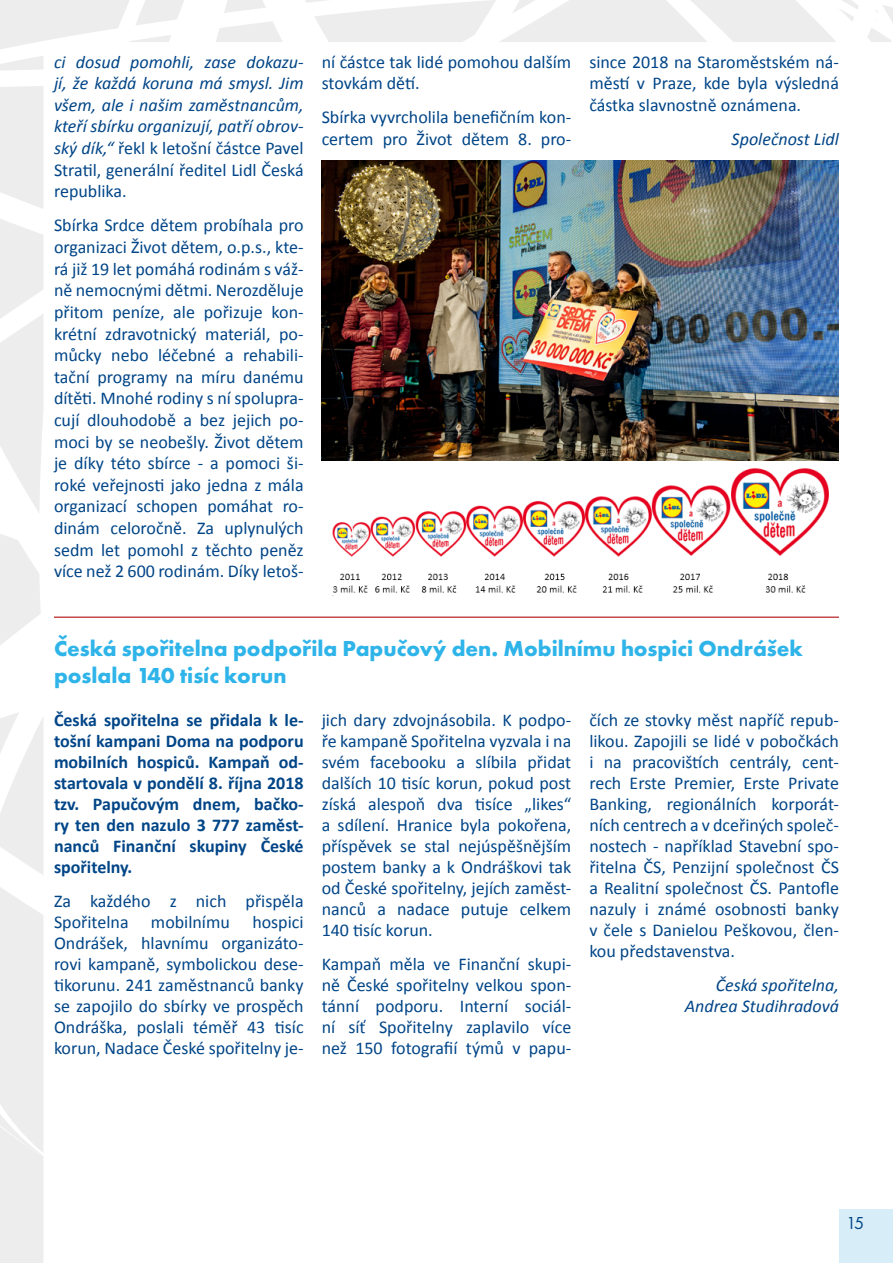
<style>
.page{position:relative;width:893px;height:1263px;background:#fff}
.page>*{position:absolute;margin:0;border:0;box-sizing:border-box;transform-origin:0 0}
.t1{font:700 22.5px/27px "Futura PT";color:#2fb4e9}
.t2{font:18px/21px "Calibri";color:#004587;text-align:justify}
.t3{font:italic 18px/21.6px "Calibri";color:#004587;text-align:justify}
.t4{font:700 18px/21px "Calibri";color:#004587;text-align:justify}
.t5{font:18px "Futura PT";color:#004587}
.s1{font-style:normal}
</style>
<div class="page">
<div style="left:839px;top:1209px;width:54px;height:54px;background:#d7eef9"></div>
<svg style="left:224px;top:0;width:42px;height:13px"></svg>
<svg style="left:0;top:534px;width:41px;height:111px"></svg>
<svg style="left:216px;top:21px;width:67px;height:21px"></svg>
<svg style="left:0;top:86px;width:43px;height:426px"></svg>
<svg style="left:305px;top:0;width:553px;height:42px"></svg>
<svg style="left:0;top:712px;width:43px;height:551px"></svg>
<svg style="left:867px;top:5px;width:26px;height:37px"></svg>
<svg style="left:0;top:0;width:184px;height:71px"></svg>
<img style="left:322px;top:160px;width:517px;height:433px">
<hr style="left:54px;top:617px;width:785px;height:1px;background:#b20e10">
<p class="t3" style="left:54px;top:50px;width:251px">ci dosud pomohli, zase dokazu&shy;jí, že každá koruna má smysl. Jim všem, ale i našim zaměstnancům, kteří sbírku organizují, patří obrov&shy;ský dík,“ <span class="s1">řekl k letošní částce Pavel Stratil, generální ředitel Lidl Česká republika.</span></p>
<p class="t2" style="left:54px;top:215px;width:251px;line-height:21.6px">Sbírka Srdce dětem probíhala pro organizaci Život dětem, o.p.s., kte&shy;rá již 19 let pomáhá rodinám s váž&shy;ně nemocnými dětmi. Nerozděluje přitom peníze, ale pořizuje kon&shy;krétní zdravotnický materiál, po&shy;můcky nebo léčebné a rehabili&shy;tační programy na míru danému dítěti. Mnohé rodiny s ní spolupra&shy;cují dlouhodobě a bez jejich po&shy;moci by se neobešly. Život dětem je díky této sbírce - a pomoci ši&shy;roké veřejnosti jako jedna z mála organizací schopen pomáhat ro&shy;dinám celoročně. Za uplynulých sedm let pomohl z těchto peněz více než 2 600 rodinám. Díky letoš-</p>
<p class="t2" style="left:322px;top:51px;width:251px;line-height:21.6px">ní částce tak lidé pomohou dalším stovkám dětí.</p>
<p class="t2" style="left:322px;top:107px;width:251px;line-height:21.6px">Sbírka vyvrcholila benefičním kon&shy;certem pro Život dětem 8. pro-</p>
<p class="t2" style="left:589px;top:51px;width:251px;line-height:21.6px">since 2018 na Staroměstském ná&shy;městí v Praze, kde byla výsledná částka slavnostně oznámena.</p>
<p class="t3" style="left:732px;top:128px;width:109px">Společnost Lidl</p>
<p class="t1" style="left:54px;top:634px;width:751px">Česká spořitelna podpořila Papučový den. Mobilnímu hospici Ondrášek poslala 140 tisíc korun</p>
<p class="t4" style="left:54px;top:709px;width:251px">Česká spořitelna se přidala k le&shy;tošní kampani Doma na podporu mobilních hospiců. Kampaň od&shy;startovala v pondělí 8. října 2018 tzv. Papučovým dnem, bačko&shy;ry ten den nazulo 3 777 zaměst&shy;nanců Finanční skupiny České spořitelny.</p>
<p class="t2" style="left:54px;top:890px;width:251px">Za každého z nich přispěla Spořitelna mobilnímu hospici Ondrášek, hlavnímu organizáto&shy;rovi kampaně, symbolickou dese&shy;tikorunu. 241 zaměstnanců banky se zapojilo do sbírky ve prospěch Ondráška, poslali téměř 43 tisíc korun, Nadace České spořitelny je-</p>
<p class="t2" style="left:322px;top:710px;width:251px">jich dary zdvojnásobila. K podpo&shy;ře kampaně Spořitelna vyzvala i na svém facebooku a slíbila přidat dalších 10 tisíc korun, pokud post získá alespoň dva tisíce „likes“ a sdílení. Hranice byla pokořena, příspěvek se stal nejúspěšnějším postem banky a k Ondráškovi tak od České spořitelny, jejích zaměst&shy;nanců a nadace putuje celkem 140 tisíc korun.</p>
<p class="t2" style="left:322px;top:953px;width:251px">Kampaň měla ve Finanční skupi&shy;ně České spořitelny velkou spon&shy;tánní podporu. Interní sociál&shy;ní síť Spořitelny zaplavilo více než 150 fotografií týmů v papu-</p>
<p class="t2" style="left:589px;top:710px;width:251px">čích ze stovky měst napříč repub&shy;likou. Zapojili se lidé v pobočkách i na pracovištích centrály, cent&shy;rech Erste Premier, Erste Private Banking, regionálních korporát&shy;ních centrech a v dceřiných společ&shy;nostech - například Stavební spo&shy;řitelna ČS, Penzijní společnost ČS a Realitní společnost ČS. Pantofle nazuly i známé osobnosti banky v čele s Danielou Peškovou, člen&shy;kou představenstva.</p>
<p class="t3" style="left:685px;top:974px;width:156px;line-height:21px;text-align:right">Česká spořitelna,<br>Andrea Studihradová</p>
<p class="t5" style="left:846px;top:1212px;width:20px">15</p>
</div>
